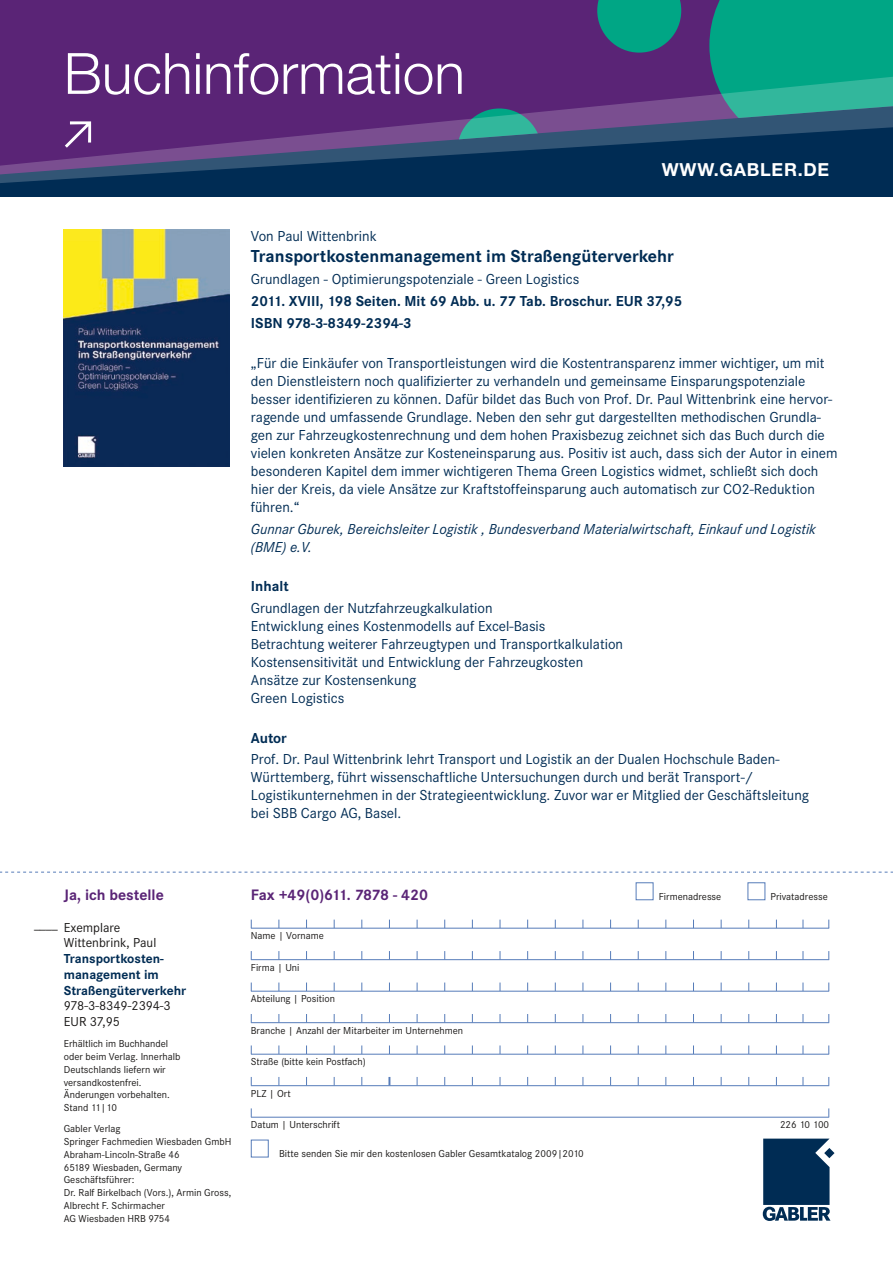
<style>
.page{position:relative;width:893px;height:1263px;background:#fff}
.page>*{position:absolute;margin:0;border:0;box-sizing:border-box;transform-origin:0 0}
.t1{font:300 57px "Helvetica Neue LT Std";color:#fff}
.t2{font:700 18px "Corporate S";color:#002c54}
.t3{font:700 18px "Helvetica Neue LT Std";letter-spacing:.04em;color:#fff}
.t4{font:700 15.75px "Corporate S";letter-spacing:-.02em;color:#5a2476}
.t5{font:700 15.75px "Corporate S";color:#5a2476}
.t6{font:15px/18px "Corporate S";color:#002c54}
.t7{font:italic 15px/18px "Corporate S";color:#002c54}
.t8{font:700 15px/22.2px "Corporate S";color:#002c54}
.t9{font:13.5px/15.8px "Corporate S";color:#1a1817}
.t10{font:700 13.5px/15.8px "Corporate S";color:#002c54}
.t11{font:12px "Corporate S";color:#1a1817}
.t12{font:10.5px/12.8px "Corporate S";color:#1a1817}
</style>
<div class="page">
<div style="left:0;top:0;width:893px;height:197px;background:#002c54"></div>
<div style="left:0;top:0;width:317px;height:75px;background:#5a2476"></div>
<svg style="left:317px;top:0;width:576px;height:75px;background:#36577b"></svg>
<svg style="left:0;top:75px;width:893px;height:108px"></svg>
<svg style="left:763px;top:1138px;width:71px;height:83px;background:#2d5172"></svg>
<hr style="left:251px;top:928px;width:578px;height:1px;background:#567cb9">
<hr style="left:251px;top:959px;width:578px;height:1px;background:#567cb9">
<hr style="left:251px;top:991px;width:578px;height:1px;background:#567cb9">
<hr style="left:251px;top:1022px;width:578px;height:1px;background:#567cb9">
<hr style="left:251px;top:1054px;width:578px;height:1px;background:#567cb9">
<hr style="left:251px;top:1085px;width:578px;height:1px;background:#567cb9">
<hr style="left:251px;top:1117px;width:578px;height:1px;background:#567cb9">
<div style="left:251px;top:1140px;width:18px;height:17px;border:1px solid #567cb9"></div>
<svg style="left:388px;top:1077px;width:2px;height:8px"></svg>
<svg style="left:0;top:872px;width:893px;height:1px"></svg>
<div style="left:636px;top:882px;width:17px;height:18px;border:1px solid #567cb9"></div>
<div style="left:747px;top:882px;width:18px;height:18px;border:1px solid #567cb9"></div>
<img style="left:64px;top:230px;width:166px;height:236px">
<h1 class="t1" style="left:64px;top:39px;width:403px">Buchinformation</h1>
<p class="t3" style="left:662px;top:158px;width:169px">WWW.GABLER.DE</p>
<p class="t6" style="left:251px;top:227px;width:128px">Von Paul Wittenbrink</p>
<p class="t2" style="left:251px;top:245px;width:425px">Transportkostenmanagement im Straßengüterverkehr</p>
<p class="t6" style="left:251px;top:270px;width:330px">Grundlagen - Optimierungspotenziale - Green Logistics</p>
<p class="t8" style="left:251px;top:290px;width:433px">2011. XVIII, 198 Seiten. Mit 69 Abb. u. 77 Tab. Broschur. EUR 37,95<br>ISBN 978-3-8349-2394-3</p>
<p class="t6" style="left:251px;top:354px;width:588px">„Für die Einkäufer von Transportleistungen wird die Kostentransparenz immer wichtiger, um mit den Dienstleistern noch qualifizierter zu verhandeln und gemeinsame Einsparungspotenziale besser identifizieren zu können. Dafür bildet das Buch von Prof. Dr. Paul Wittenbrink eine hervor&shy;ragende und umfassende Grundlage. Neben den sehr gut dargestellten methodischen Grundla&shy;gen zur Fahrzeugkostenrechnung und dem hohen Praxisbezug zeichnet sich das Buch durch die vielen konkreten Ansätze zur Kosteneinsparung aus. Positiv ist auch, dass sich der Autor in einem besonderen Kapitel dem immer wichtigeren Thema Green Logistics widmet, schließt sich doch hier der Kreis, da viele Ansätze zur Kraftstoffeinsparung auch automatisch zur CO2-Reduktion führen.“</p>
<p class="t7" style="left:251px;top:520px;width:567px">Gunnar Gburek, Bereichsleiter Logistik , Bundesverband Materialwirtschaft, Einkauf und Logistik (BME) e.V.</p>
<p class="t8" style="left:251px;top:575px;width:39px">Inhalt</p>
<p class="t6" style="left:251px;top:599px;width:374px">Grundlagen der Nutzfahrzeugkalkulation<br>Entwicklung eines Kostenmodells auf Excel-Basis<br>Betrachtung weiterer Fahrzeugtypen und Transportkalkulation Kostensensitivität und Entwicklung der Fahrzeugkosten Ansätze zur Kostensenkung<br>Green Logistics</p>
<p class="t8" style="left:251px;top:727px;width:38px">Autor</p>
<p class="t6" style="left:251px;top:750px;width:560px">Prof. Dr. Paul Wittenbrink lehrt Transport und Logistik an der Dualen Hochschule Baden-Württemberg, führt wissenschaftliche Untersuchungen durch und berät Transport-/ Logistikunternehmen in der Strategieentwicklung. Zuvor war er Mitglied der Geschäftsleitung bei SBB Cargo AG, Basel.</p>
<p class="t5" style="left:64px;top:886px;width:102px">Ja, ich bestelle</p>
<p class="t12" style="left:659px;top:890px;width:64px">Firmenadresse</p>
<p class="t12" style="left:771px;top:890px;width:59px">Privatadresse</p>
<p class="t4" style="left:251px;top:886px;width:179px">Fax +49(0)611. 7878 - 420</p>
<p class="t9" style="left:64px;top:919px;width:94px">Exemplare<br>Wittenbrink, Paul</p>
<p class="t10" style="left:64px;top:951px;width:124px">Transportkosten&shy;management im<br>Straßengüterverkehr</p>
<p class="t9" style="left:64px;top:998px;width:108px">978-3-8349-2394-3<br>EUR 37,95</p>
<p class="t12" style="left:64px;top:1037px;width:118px">Erhältlich im Buchhandel oder beim Verlag. Innerhalb<br>Deutschlands liefern wir versandkostenfrei.<br>Änderungen vorbehalten.<br>Stand 11|10</p>
<p class="t11" style="left:34px;top:918px;width:25px">____</p>
<p class="t12" style="left:64px;top:1122px;width:169px">Gabler Verlag<br>Springer Fachmedien Wiesbaden GmbH<br>Abraham-Lincoln-Straße 46<br>65189 Wiesbaden, Germany<br>Geschäftsführer:<br>Dr. Ralf Birkelbach (Vors.), Armin Gross,<br>Albrecht F. Schirmacher<br>AG Wiesbaden HRB 9754</p>
<p class="t12" style="left:251px;top:929px;width:75px">Name | Vorname</p>
<p class="t12" style="left:251px;top:961px;width:50px">Firma | Uni</p>
<p class="t12" style="left:251px;top:992px;width:86px">Abteilung | Position</p>
<p class="t12" style="left:251px;top:1024px;width:214px">Branche | Anzahl der Mitarbeiter im Unternehmen</p>
<p class="t12" style="left:251px;top:1055px;width:116px">Straße (bitte kein Postfach)</p>
<p class="t12" style="left:251px;top:1087px;width:41px">PLZ | Ort</p>
<p class="t12" style="left:251px;top:1118px;width:91px">Datum | Unterschrift</p>
<p class="t12" style="left:279px;top:1147px;width:306px">Bitte senden Sie mir den kostenlosen Gabler Gesamtkatalog 2009|2010</p>
<p class="t12" style="left:780px;top:1118px;width:51px">226 10 100</p>
</div>
